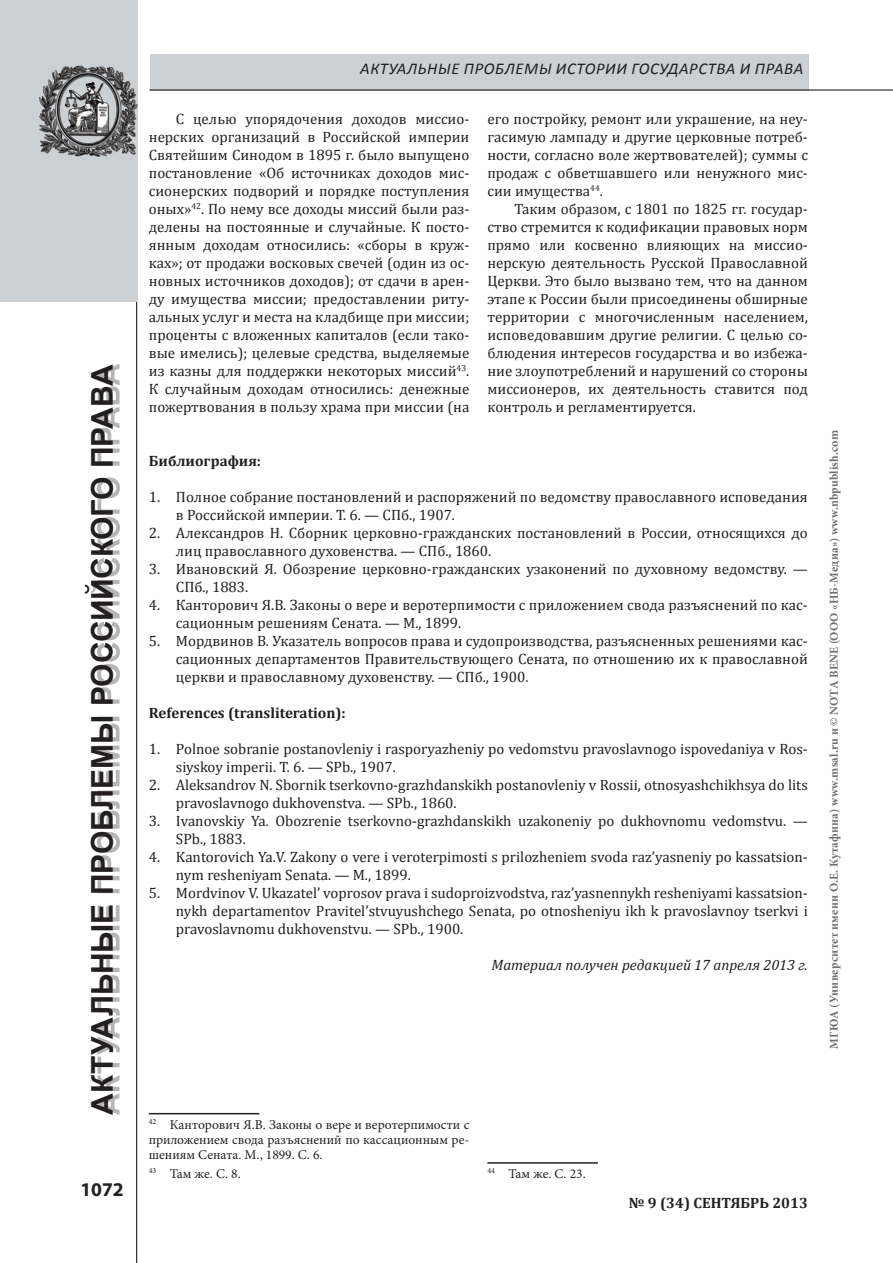
<style>
.page{position:relative;width:893px;height:1263px;background:#fff}
.page>*{position:absolute;margin:0;border:0;box-sizing:border-box;transform-origin:0 0}
.t1{font:700 30px "Arial";letter-spacing:-.005em;color:#231f20}
.t2{font:700 19.5px "Myriad Pro";color:#231f20}
.t3{font:italic 16.5px "Calibri";letter-spacing:.04em;color:#231f20}
.t4{font:15px/18px "Cambria";color:#231f20}
.t5{font:700 15px "Cambria";color:#231f20}
.t6{font:italic 15px "Cambria";color:#231f20}
.t7{font:13.5px/15px "Minion Pro";color:#231f20;text-align:justify}
.t8{font:700 12px "Minion Pro";letter-spacing:.02em;color:#6c6d70}
</style>
<div class="page">
<hr style="left:136px;top:0;width:1px;height:1263px;background:#231f20">
<div style="left:0;top:0;width:136px;height:301px;background:#cad0d4"></div>
<div style="left:92px;top:364px;width:28px;height:751px;background:#231f20;opacity:.33"></div>
<div style="left:150px;top:54px;width:658px;height:36px;background:#cad0d4"></div>
<hr style="left:150px;top:89px;width:743px;height:2px;background:#231f20">
<img style="left:39px;top:54px;width:99px;height:111px">
<hr style="left:149px;top:1113px;width:110px;height:1px;background:#231f20">
<hr style="left:487px;top:1162px;width:111px;height:2px;background:#231f20">
<h1 class="t1" style="left:83px;top:1115px;width:747px;rotate:-90deg">Актуальные проблемы российского права</h1>
<h2 class="t2" style="left:80px;top:1177px;width:45px">1072</h2>
<p class="t3" style="left:360px;top:58px;width:11px">актуал</p>
<p class="t3" style="left:418px;top:58px;width:58px">ьные проблем</p>
<p class="t3" style="left:539px;top:58px;width:23px">ы истории</p>
<p class="t3" style="left:631px;top:58px;width:3px">госу</p>
<p class="t3" style="left:668px;top:58px;width:22px">дарства</p>
<p class="t3" style="left:740px;top:58px;width:20px">и права</p>
<p class="t4" style="left:149px;top:110px;width:322px;text-align:justify;text-indent:27px">С целью упорядочения доходов миссио&shy;нерских организаций в Российской империи Святейшим Синодом в 1895 г. было выпущено постановление «Об источниках доходов мис&shy;сионерских подворий и порядке поступления оных»<sup>42</sup>. По нему все доходы миссий были раз&shy;делены на постоянные и случайные. К посто&shy;янным доходам относились: «сборы в круж&shy;ках»; от продажи восковых свечей (один из ос&shy;новных источников доходов); от сдачи в арен&shy;ду имущества миссии; предоставлении риту&shy;альных услуг и места на кладбище при миссии; проценты с вложенных капиталов (если тако&shy;вые имелись); целевые средства, выделяемые из казны для поддержки некоторых миссий<sup>43</sup>.<br>К случайным доходам относились: денежные пожертвования в пользу храма при миссии (на</p>
<p class="t4" style="left:487px;top:110px;width:322px;text-align:justify">его постройку, ремонт или украшение, на неу&shy;гасимую лампаду и другие церковные потреб&shy;ности, согласно воле жертвователей); суммы с продаж с обветшавшего или ненужного мис&shy;сии имущества<sup>44</sup>.</p>
<p class="t4" style="left:487px;top:200px;width:322px;text-align:justify;text-indent:27px">Таким образом, с 1801 по 1825 гг. государ&shy;ство стремится к кодификации правовых норм прямо или косвенно влияющих на миссио&shy;нерскую деятельность Русской Православной Церкви. Это было вызвано тем, что на данном этапе к России были присоединены обширные территории с многочисленным населением, исповедовавшим другие религии. С целью со&shy;блюдения интересов государства и во избежа&shy;ние злоупотреблений и нарушений со стороны миссионеров, их деятельность ставится под контроль и регламентируется.</p>
<p class="t5" style="left:149px;top:451px;width:114px">Библиография:</p>
<p class="t4" style="left:176px;top:488px;width:633px;text-indent:-27px">1. Полное собрание постановлений и распоряжений по ведомству православного исповедания в Российской империи. Т. 6. — СПб., 1907.</p>
<p class="t4" style="left:176px;top:524px;width:633px;text-indent:-27px">2. Александров Н. Сборник церковно-гражданских постановлений в России, относящихся до лиц православного духовенства. — СПб., 1860.</p>
<p class="t4" style="left:176px;top:560px;width:633px;text-indent:-27px">3. Ивановский Я. Обозрение церковно-гражданских узаконений по духовному ведомству. —<br>СПб., 1883.</p>
<p class="t4" style="left:176px;top:596px;width:633px;text-indent:-27px">4. Канторович Я.В. Законы о вере и веротерпимости с приложением свода разъяснений по кас&shy;сационным решениям Сената. — М., 1899.</p>
<p class="t4" style="left:176px;top:632px;width:633px;text-align:justify;text-indent:-27px">5. Мордвинов В. Указатель вопросов права и судопроизводства, разъясненных решениями кас&shy;сационных департаментов Правительствующего Сената, по отношению их к православной церкви и православному духовенству. — СПб., 1900.</p>
<p class="t5" style="left:149px;top:703px;width:198px">References (transliteration):</p>
<p class="t4" style="left:176px;top:740px;width:633px;text-indent:-27px">1. Polnoe sobranie postanovleniy i rasporyazheniy po vedomstvu pravoslavnogo ispovedaniya v Ros&shy;siyskoy imperii. T. 6. — SPb., 1907.</p>
<p class="t4" style="left:176px;top:776px;width:633px;text-indent:-27px">2. Aleksandrov N. Sbornik tserkovno-grazhdanskikh postanovleniy v Rossii, otnosyashchikhsya do lits pravoslavnogo dukhovenstva. — SPb., 1860.</p>
<p class="t4" style="left:176px;top:812px;width:633px;text-indent:-27px">3. Ivanovskiy Ya. Obozrenie tserkovno-grazhdanskikh uzakoneniy po dukhovnomu vedomstvu. —<br>SPb., 1883.</p>
<p class="t4" style="left:176px;top:848px;width:633px;text-indent:-27px">4. Kantorovich Ya.V. Zakony o vere i veroterpimosti s prilozheniem svoda raz’yasneniy po kassatsion&shy;nym resheniyam Senata. — M., 1899.</p>
<p class="t4" style="left:176px;top:884px;width:633px;text-align:justify;text-indent:-27px">5. Mordvinov V. Ukazatel’ voprosov prava i sudoproizvodstva, raz’yasnennykh resheniyami kassatsion&shy;nykh departamentov Pravitel’stvuyushchego Senata, po otnosheniyu ikh k pravoslavnoy tserkvi i pravoslavnomu dukhovenstvu. — SPb., 1900.</p>
<p class="t6" style="left:491px;top:955px;width:318px">Материал получен редакцией 17 апреля 2013 г.</p>
<p class="t8" style="left:825px;top:1048px;width:620px;rotate:-90deg">МГЮА (Университет имени О.Е. Кутафина) www.msal.ru и © NOTA BENE (ООО «НБ-Медиа») www.nbpublish.com</p>
<p class="t7" style="left:149px;top:1117px;width:322px"><sup>42</sup> Канторович Я.В. Законы о вере и веротерпимости с приложением свода разъяснений по кассационным ре&shy;шениям Сената. М., 1899. С. 6.</p>
<p class="t7" style="left:149px;top:1166px;width:93px"><sup>43</sup> Там же. С. 8.</p>
<p class="t7" style="left:487px;top:1166px;width:100px"><sup>44</sup> Там же. С. 23.</p>
<p class="t5" style="left:629px;top:1192px;width:180px">№ 9 (34) СЕНТЯБРЬ 2013</p>
</div>
